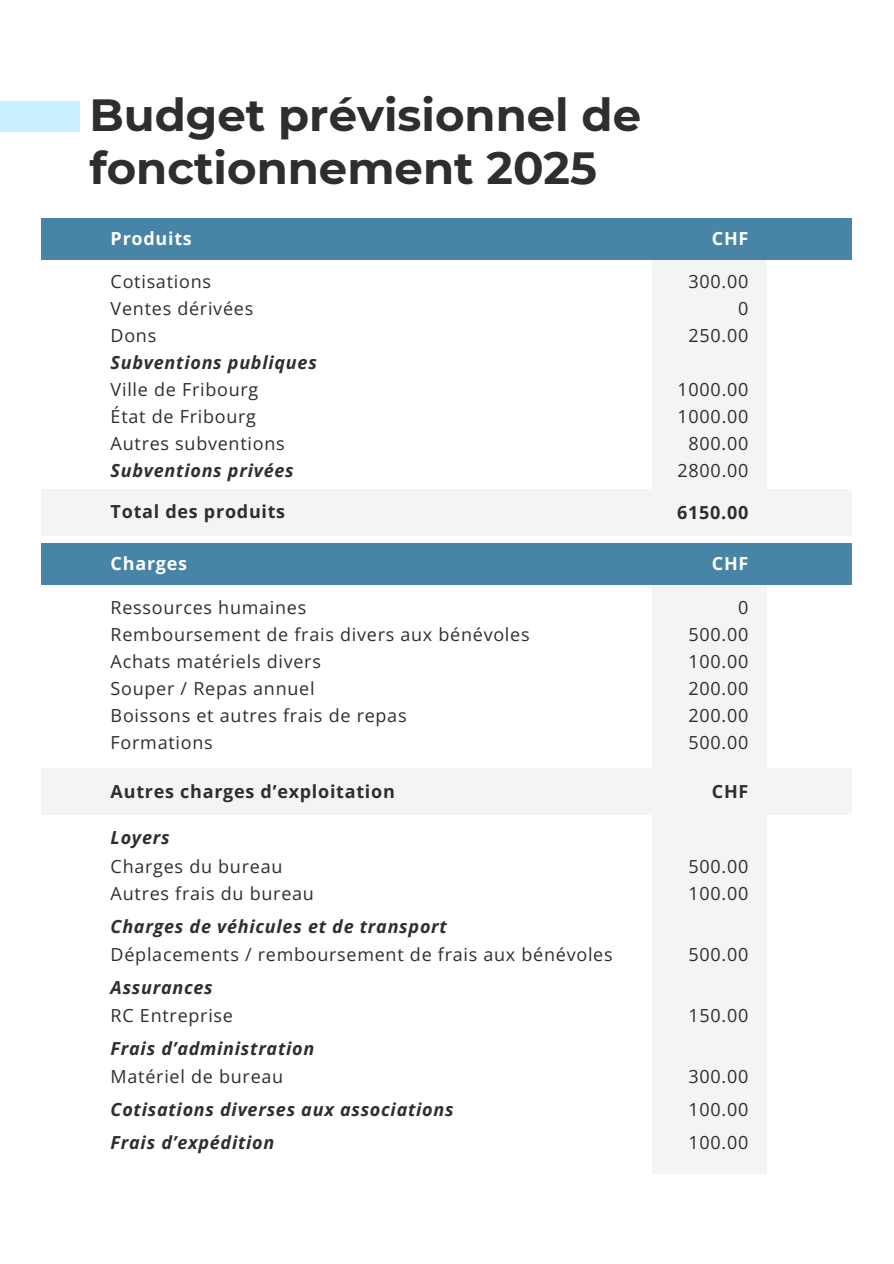
<style>
.page{position:relative;width:894px;height:1264px;background:#fff}
.page>*{position:absolute;margin:0;border:0;box-sizing:border-box;transform-origin:0 0}
.t1{font:700 45px/52.8px "Montserrat";color:#2e2e2e}
.t2{font:18px "Open Sans";letter-spacing:.04em;color:#2e2e2e}
.t3{font:italic 700 18px "Open Sans";letter-spacing:.04em;color:#2e2e2e}
.t4{font:700 18px "Open Sans";letter-spacing:.04em;color:#2e2e2e}
.t5{font:700 18px "Open Sans";letter-spacing:.04em;color:#fff}
</style>
<div class="page">
<div style="left:0;top:101px;width:80px;height:30px;background:#c8f0ff"></div>
<div style="left:42px;top:768px;width:810px;height:47px;background:#f4f4f4"></div>
<div style="left:42px;top:488px;width:809px;height:47px;background:#f4f4f4"></div>
<div style="left:652px;top:810px;width:114px;height:364px;background:#f4f4f4"></div>
<div style="left:652px;top:249px;width:114px;height:240px;background:#f4f4f4"></div>
<div style="left:652px;top:577px;width:114px;height:225px;background:#f4f4f4"></div>
<div style="left:41px;top:218px;width:811px;height:41px;background:#4784a5"></div>
<div style="left:41px;top:543px;width:811px;height:41px;background:#4784a5"></div>
<p class="t1" style="left:89px;top:89px;width:553px">Budget prévisionnel de fonctionnement 2025</p>
<h3 class="t5" style="left:111px;top:226px;width:83px">Produits</h3>
<p class="t2" style="left:111px;top:268px;width:102px">Cotisations</p>
<p class="t2" style="left:111px;top:295px;width:144px">Ventes dérivées</p>
<p class="t2" style="left:111px;top:322px;width:47px">Dons</p>
<p class="t3" style="left:111px;top:349px;width:208px">Subventions publiques</p>
<h3 class="t2" style="left:111px;top:376px;width:149px">Ville de Fribourg</h3>
<h3 class="t2" style="left:111px;top:403px;width:147px">État de Fribourg</h3>
<h3 class="t2" style="left:111px;top:430px;width:175px">Autres subventions</h3>
<h2 class="t3" style="left:111px;top:457px;width:184px">Subventions privées</h2>
<p class="t4" style="left:111px;top:499px;width:176px">Total des produits</p>
<h2 class="t5" style="left:111px;top:551px;width:78px">Charges</h2>
<p class="t2" style="left:111px;top:595px;width:197px">Ressources humaines</p>
<p class="t2" style="left:111px;top:622px;width:420px">Remboursement de frais divers aux bénévoles</p>
<p class="t2" style="left:111px;top:649px;width:212px">Achats matériels divers</p>
<p class="t2" style="left:111px;top:676px;width:205px">Souper / Repas annuel</p>
<p class="t2" style="left:111px;top:703px;width:297px">Boissons et autres frais de repas</p>
<p class="t2" style="left:111px;top:730px;width:104px">Formations</p>
<p class="t5" style="left:711px;top:226px;width:38px">CHF</p>
<p class="t2" style="left:688px;top:268px;width:61px">300.00</p>
<h3 class="t2" style="left:738px;top:295px;width:12px">0</h3>
<p class="t2" style="left:688px;top:322px;width:61px">250.00</p>
<h3 class="t2" style="left:677px;top:376px;width:72px">1000.00</h3>
<p class="t2" style="left:677px;top:403px;width:72px">1000.00</p>
<h3 class="t2" style="left:688px;top:430px;width:61px">800.00</h3>
<h3 class="t2" style="left:677px;top:457px;width:72px">2800.00</h3>
<h3 class="t4" style="left:677px;top:499px;width:73px">6150.00</h3>
<p class="t5" style="left:711px;top:551px;width:38px">CHF</p>
<p class="t2" style="left:738px;top:595px;width:12px">0</p>
<p class="t2" style="left:688px;top:622px;width:61px">500.00</p>
<p class="t2" style="left:688px;top:649px;width:61px">100.00</p>
<h3 class="t2" style="left:688px;top:676px;width:61px">200.00</h3>
<p class="t2" style="left:688px;top:703px;width:61px">200.00</p>
<p class="t2" style="left:688px;top:730px;width:61px">500.00</p>
<p class="t4" style="left:111px;top:778px;width:286px">Autres charges d’exploitation</p>
<p class="t4" style="left:711px;top:778px;width:38px">CHF</p>
<p class="t3" style="left:111px;top:825px;width:60px">Loyers</p>
<h2 class="t2" style="left:111px;top:854px;width:173px">Charges du bureau</h2>
<p class="t2" style="left:111px;top:881px;width:205px">Autres frais du bureau</p>
<p class="t3" style="left:111px;top:913px;width:338px">Charges de véhicules et de transport</p>
<p class="t2" style="left:111px;top:942px;width:503px">Déplacements / remboursement de frais aux bénévoles</p>
<p class="t3" style="left:111px;top:974px;width:104px">Assurances</p>
<p class="t2" style="left:111px;top:1003px;width:124px">RC Entreprise</p>
<p class="t3" style="left:111px;top:1035px;width:205px">Frais d’administration</p>
<p class="t2" style="left:111px;top:1064px;width:174px">Matériel de bureau</p>
<p class="t3" style="left:111px;top:1096px;width:344px">Cotisations diverses aux associations</p>
<p class="t3" style="left:111px;top:1129px;width:165px">Frais d’expédition</p>
<p class="t2" style="left:688px;top:854px;width:61px">500.00</p>
<p class="t2" style="left:688px;top:881px;width:61px">100.00</p>
<p class="t2" style="left:688px;top:942px;width:61px">500.00</p>
<p class="t2" style="left:688px;top:1003px;width:61px">150.00</p>
<p class="t2" style="left:688px;top:1064px;width:61px">300.00</p>
<h3 class="t2" style="left:688px;top:1096px;width:61px">100.00</h3>
<p class="t2" style="left:688px;top:1129px;width:61px">100.00</p>
</div>
